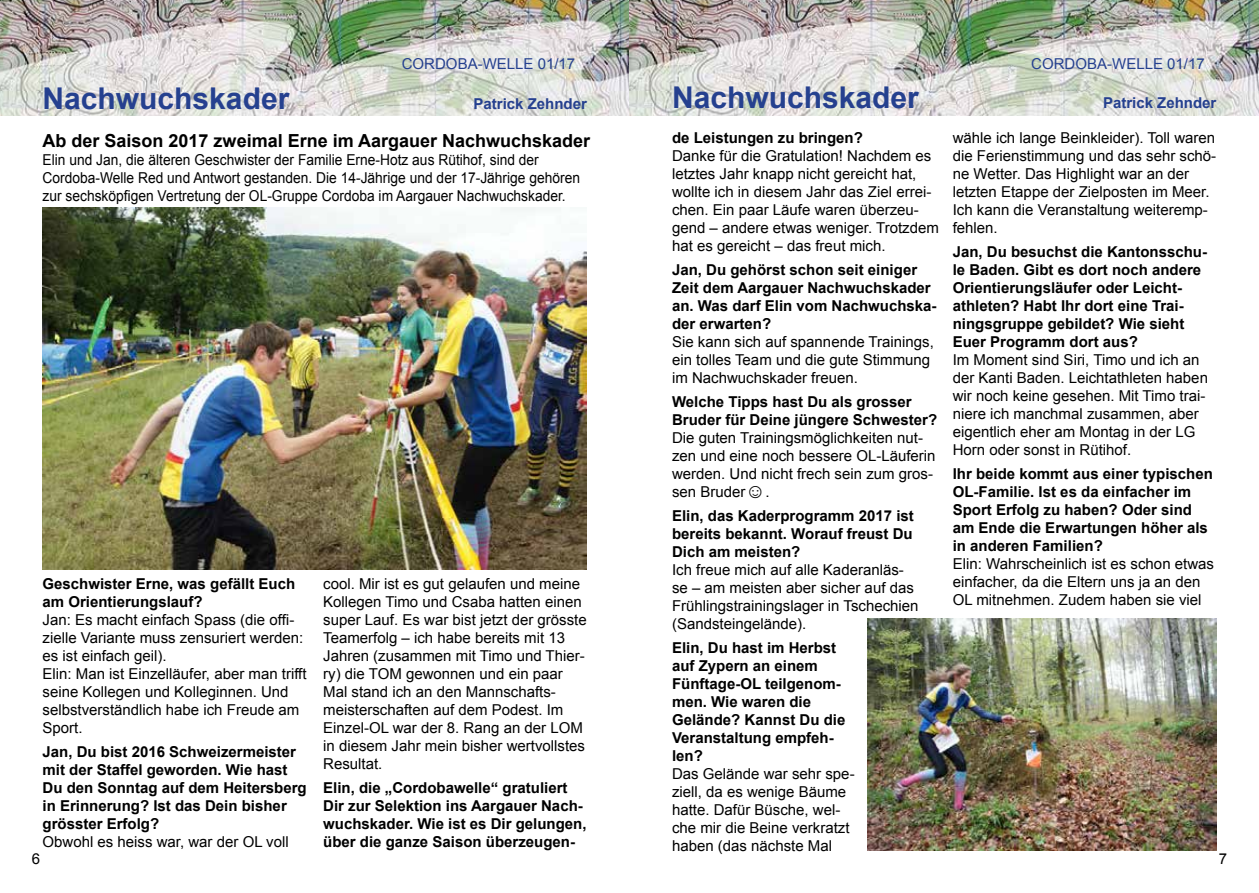
<style>
.page{position:relative;width:1259px;height:893px;background:#fff}
.page>*{position:absolute;margin:0;border:0;box-sizing:border-box;transform-origin:0 0}
.t1{font:700 30px "Arial";color:#25408f}
.t2{font:700 18px "Arial";color:#000}
.t3{font:15px/18px "Arial";color:#000}
.t4{font:700 15px/18px "Arial";color:#000}
.t5{font:15px/18px "Arial";color:#000;scale:.92 1}
.t6{font:15px "Arial";color:#25408f}
.t7{font:700 15px "Arial";color:#25408f}
.s1{font-size:19.5px}
</style>
<div class="page">
<img style="left:0;top:0;width:1259px;height:116px">
<img style="left:43px;top:207px;width:544px;height:362px">
<img style="left:867px;top:618px;width:349px;height:232px">
<p class="t6" style="left:402px;top:54px;width:175px">CORDOBA-WELLE 01/17</p>
<p class="t6" style="left:1031px;top:54px;width:175px">CORDOBA-WELLE 01/17</p>
<h1 class="t1" style="left:43px;top:78px;width:248px">Nachwuchskader</h1>
<p class="t7" style="left:473px;top:94px;width:115px">Patrick Zehnder</p>
<h1 class="t1" style="left:672px;top:78px;width:248px">Nachwuchskader</h1>
<p class="t7" style="left:1103px;top:93px;width:115px">Patrick Zehnder</p>
<p class="t2" style="left:43px;top:129px;width:549px">Ab der Saison 2017 zweimal Erne im Aargauer Nachwuchskader</p>
<p class="t5" style="left:43px;top:151px;width:586px">Elin und Jan, die älteren Geschwister der Familie Erne-Hotz aus Rütihof, sind der<br>Cordoba-Welle Red und Antwort gestanden. Die 14-Jährige und der 17-Jährige gehören zur sechsköpfigen Vertretung der OL-Gruppe Cordoba im Aargauer Nachwuchskader.</p>
<p class="t3" style="left:952px;top:129px;width:265px">wähle ich lange Beinkleider). Toll waren die Ferienstimmung und das sehr schö&shy;ne Wetter. Das Highlight war an der letzten Etappe der Zielposten im Meer.<br>Ich kann die Veranstaltung weiteremp&shy;fehlen.</p>
<p class="t4" style="left:952px;top:243px;width:256px">Jan, Du besuchst die Kantonsschu&shy;le Baden. Gibt es dort noch andere<br>Orientierungsläufer oder Leicht&shy;athleten? Habt Ihr dort eine Trai&shy;ningsgruppe gebildet? Wie sieht<br>Euer Programm dort aus?</p>
<p class="t3" style="left:952px;top:351px;width:257px">Im Moment sind Siri, Timo und ich an der Kanti Baden. Leichtathleten haben wir noch keine gesehen. Mit Timo trai&shy;niere ich manchmal zusammen, aber eigentlich eher am Montag in der LG Horn oder sonst in Rütihof.</p>
<p class="t4" style="left:952px;top:465px;width:262px">Ihr beide kommt aus einer typischen<br>OL-Familie. Ist es da einfacher im<br>Sport Erfolg zu haben? Oder sind am Ende die Erwartungen höher als in anderen Familien?</p>
<p class="t3" style="left:952px;top:555px;width:263px">Elin: Wahrscheinlich ist es schon etwas einfacher, da die Eltern uns ja an den<br>OL mitnehmen. Zudem haben sie viel</p>
<p class="t4" style="left:672px;top:129px;width:192px">de Leistungen zu bringen?</p>
<p class="t3" style="left:672px;top:147px;width:268px">Danke für die Gratulation! Nachdem es letztes Jahr knapp nicht gereicht hat, wollte ich in diesem Jahr das Ziel errei&shy;chen. Ein paar Läufe waren überzeu&shy;gend – andere etwas weniger. Trotzdem hat es gereicht – das freut mich.</p>
<p class="t4" style="left:672px;top:261px;width:266px">Jan, Du gehörst schon seit einiger<br>Zeit dem Aargauer Nachwuchskader an. Was darf Elin vom Nachwuchska&shy;der erwarten?</p>
<p class="t3" style="left:672px;top:333px;width:263px">Sie kann sich auf spannende Trainings, ein tolles Team und die gute Stimmung im Nachwuchskader freuen.</p>
<p class="t4" style="left:672px;top:393px;width:267px">Welche Tipps hast Du als grosser<br>Bruder für Deine jüngere Schwester?</p>
<p class="t3" style="left:672px;top:429px;width:265px">Die guten Trainingsmöglichkeiten nut&shy;zen und eine noch bessere OL-Läuferin werden. Und nicht frech sein zum gros&shy;sen Bruder<span class="s1">☺</span>.</p>
<p class="t4" style="left:672px;top:507px;width:243px;text-align:justify">Elin, das Kaderprogramm 2017 ist bereits bekannt. Worauf freust Du Dich am meisten?</p>
<p class="t3" style="left:672px;top:561px;width:248px">Ich freue mich auf alle Kaderanläs&shy;se – am meisten aber sicher auf das Frühlingstrainingslager in Tschechien (Sandsteingelände).</p>
<p class="t4" style="left:672px;top:639px;width:175px">Elin, Du hast im Herbst auf Zypern an einem<br>Fünftage-OL teilgenom&shy;men. Wie waren die<br>Gelände? Kannst Du die<br>Veranstaltung empfeh&shy;len?</p>
<p class="t3" style="left:672px;top:765px;width:184px">Das Gelände war sehr spe&shy;ziell, da es wenige Bäume hatte. Dafür Büsche, wel&shy;che mir die Beine verkratzt haben (das nächste Mal</p>
<p class="t4" style="left:43px;top:575px;width:254px">Geschwister Erne, was gefällt Euch am Orientierungslauf?</p>
<p class="t3" style="left:43px;top:611px;width:266px">Jan: Es macht einfach Spass (die offi&shy;zielle Variante muss zensuriert werden: es ist einfach geil).<br>Elin: Man ist Einzelläufer, aber man trifft seine Kollegen und Kolleginnen. Und selbstverständlich habe ich Freude am<br>Sport.</p>
<p class="t4" style="left:43px;top:743px;width:266px">Jan, Du bist 2016 Schweizermeister mit der Staffel geworden. Wie hast<br>Du den Sonntag auf dem Heitersberg in Erinnerung? Ist das Dein bisher grösster Erfolg?</p>
<p class="t3" style="left:43px;top:833px;width:248px">Obwohl es heiss war, war der OL voll</p>
<p class="t3" style="left:323px;top:575px;width:265px">cool. Mir ist es gut gelaufen und meine Kollegen Timo und Csaba hatten einen super Lauf. Es war bist jetzt der grösste Teamerfolg – ich habe bereits mit 13<br>Jahren (zusammen mit Timo und Thier&shy;ry) die TOM gewonnen und ein paar Mal stand ich an den Mannschafts&shy;meisterschaften auf dem Podest. Im Einzel-OL war der 8. Rang an der LOM in diesem Jahr mein bisher wertvollstes Resultat.</p>
<p class="t4" style="left:323px;top:779px;width:265px">Elin, die „Cordobawelle“ gratuliert Dir zur Selektion ins Aargauer Nach&shy;wuchskader. Wie ist es Dir gelungen, über die ganze Saison überzeugen-</p>
<p class="t3" style="left:32px;top:849px;width:10px">6</p>
<p class="t3" style="left:1219px;top:849px;width:10px">7</p>
</div>
